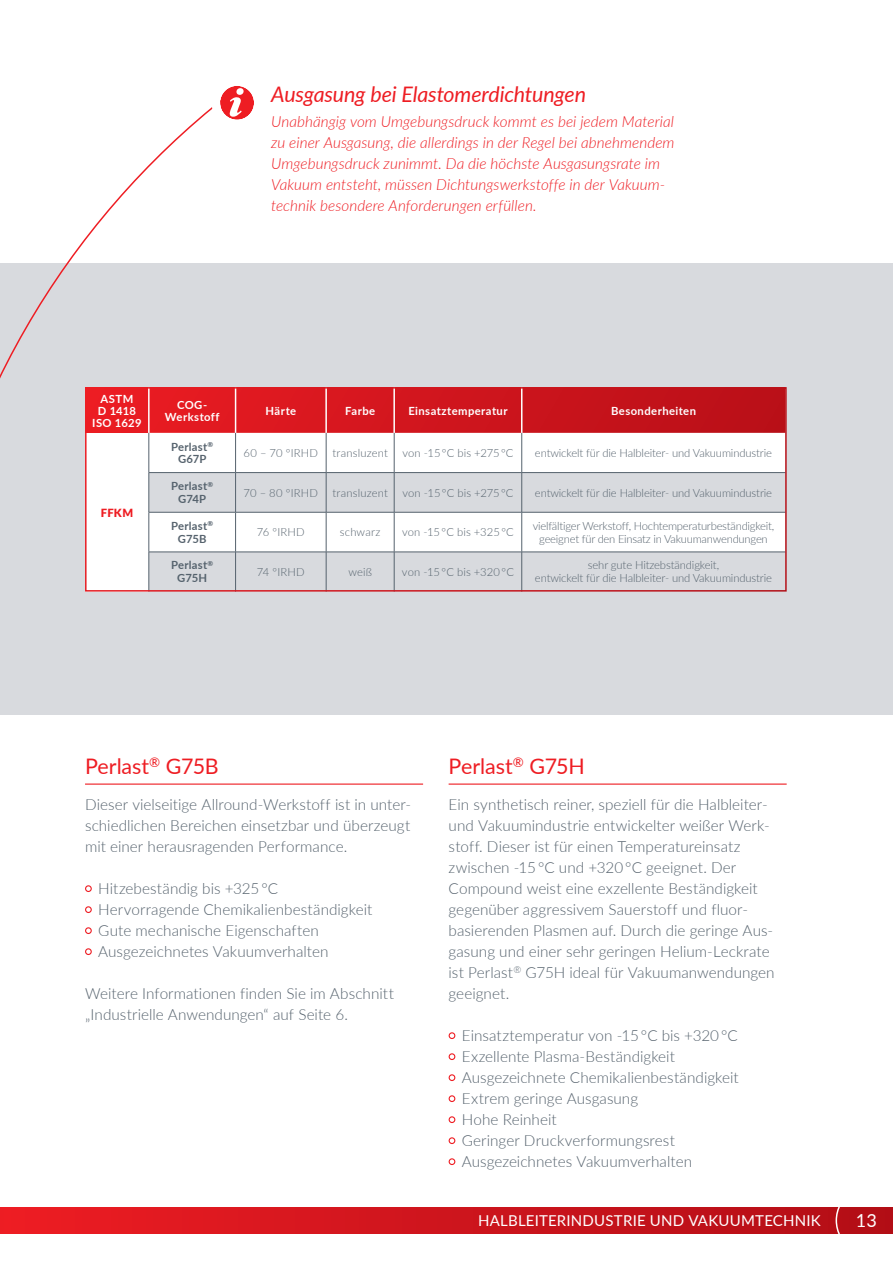
<style>
.page{position:relative;width:893px;height:1263px;background:#fff}
.page>*{position:absolute;margin:0;border:0;box-sizing:border-box;transform-origin:0 0}
.t1{font:italic 21.45px "Lato";letter-spacing:-.01em;color:#ee1d23}
.t2{font:21.45px "Lato";letter-spacing:-.01em;color:#ee1d23}
.t3{font:18px "Lato";color:#fff}
.t4{font:300 15.3px/21px "Lato";color:#55626d}
.t5{font:italic 300 15.3px/21px "Lato";letter-spacing:.005em;color:#ee1d23}
.t6{font:15px "Lato";letter-spacing:.015em;color:#fff}
.t7{font:300 11.25px/12.8px "Lato";letter-spacing:-.01em;color:#55626d;text-align:center}
.t8{font:700 11.25px/12px "Lato";letter-spacing:.04em;color:#fff;text-align:center}
.t9{font:700 11.25px/12.8px "Lato";letter-spacing:.02em;color:#55626d;text-align:center}
.t10{font:300 11.25px "Lato";letter-spacing:.01em;color:#55626d}
.t11{font:300 11.25px "Lato";letter-spacing:.015em;color:#55626d}
.t12{font:300 11.25px "Lato";letter-spacing:.02em;color:#55626d}
.t13{font:900 11.25px "Lato";color:#ee1d23}
</style>
<div class="page">
<div style="left:0;top:264px;width:893px;height:451px;background:#d8dade"></div>
<svg style="left:0;top:107px;width:221px;height:272px"></svg>
<div style="left:85px;top:387px;width:64px;height:46px;background:#ea1c22"></div>
<svg style="left:150px;top:390px;width:634px;height:43px"></svg>
<div style="left:85px;top:433px;width:64px;height:159px;background:#fff"></div>
<div style="left:150px;top:433px;width:634px;height:39px;background:#fff"></div>
<svg style="left:150px;top:473px;width:634px;height:116px"></svg>
<hr style="left:148px;top:387px;width:2px;height:46px;background:#fff">
<hr style="left:235px;top:387px;width:1px;height:46px;background:#fff">
<hr style="left:325px;top:387px;width:2px;height:46px;background:#fff">
<hr style="left:393px;top:387px;width:2px;height:46px;background:#fff">
<hr style="left:521px;top:387px;width:1px;height:46px;background:#fff">
<hr style="left:235px;top:433px;width:1px;height:39px;background:#55626d">
<hr style="left:326px;top:433px;width:1px;height:39px;background:#55626d">
<hr style="left:394px;top:433px;width:1px;height:39px;background:#55626d">
<hr style="left:521px;top:433px;width:1px;height:39px;background:#55626d">
<hr style="left:149px;top:472px;width:87px;height:1px;background:#55626d">
<hr style="left:236px;top:472px;width:90px;height:1px;background:#55626d">
<hr style="left:235px;top:473px;width:1px;height:39px;background:#55626d">
<hr style="left:326px;top:472px;width:68px;height:1px;background:#55626d">
<hr style="left:326px;top:473px;width:1px;height:39px;background:#55626d">
<hr style="left:394px;top:472px;width:128px;height:1px;background:#55626d">
<hr style="left:394px;top:473px;width:1px;height:39px;background:#55626d">
<hr style="left:522px;top:472px;width:263px;height:1px;background:#55626d">
<hr style="left:521px;top:473px;width:1px;height:39px;background:#55626d">
<hr style="left:149px;top:512px;width:87px;height:1px;background:#55626d">
<hr style="left:236px;top:512px;width:90px;height:1px;background:#55626d">
<hr style="left:235px;top:512px;width:1px;height:40px;background:#55626d">
<hr style="left:326px;top:512px;width:68px;height:1px;background:#55626d">
<hr style="left:326px;top:512px;width:1px;height:40px;background:#55626d">
<hr style="left:394px;top:512px;width:128px;height:1px;background:#55626d">
<hr style="left:394px;top:512px;width:1px;height:40px;background:#55626d">
<hr style="left:522px;top:512px;width:263px;height:1px;background:#55626d">
<hr style="left:521px;top:512px;width:1px;height:40px;background:#55626d">
<hr style="left:235px;top:552px;width:1px;height:40px;background:#55626d">
<hr style="left:326px;top:552px;width:1px;height:40px;background:#55626d">
<hr style="left:394px;top:552px;width:1px;height:40px;background:#55626d">
<hr style="left:521px;top:552px;width:1px;height:40px;background:#55626d">
<hr style="left:149px;top:433px;width:1px;height:39px;background:#55626d">
<hr style="left:149px;top:473px;width:1px;height:39px;background:#55626d">
<hr style="left:149px;top:512px;width:1px;height:40px;background:#55626d">
<hr style="left:149px;top:552px;width:1px;height:40px;background:#55626d">
<hr style="left:149px;top:552px;width:87px;height:1px;background:#55626d">
<hr style="left:236px;top:552px;width:90px;height:1px;background:#55626d">
<hr style="left:326px;top:552px;width:68px;height:1px;background:#55626d">
<hr style="left:394px;top:552px;width:128px;height:1px;background:#55626d">
<hr style="left:522px;top:552px;width:263px;height:1px;background:#55626d">
<div style="left:85px;top:387px;width:702px;height:205px;border:2px solid #fff"></div>
<hr style="left:449px;top:783px;width:338px;height:2px;background:#ee1d23">
<div style="left:449px;top:1032px;width:6px;height:7px;border:1px solid #ee1d23;border-radius:50%"></div>
<div style="left:449px;top:1053px;width:6px;height:7px;border:1px solid #ee1d23;border-radius:50%"></div>
<div style="left:449px;top:1074px;width:6px;height:7px;border:1px solid #ee1d23;border-radius:50%"></div>
<div style="left:449px;top:1095px;width:6px;height:7px;border:1px solid #ee1d23;border-radius:50%"></div>
<div style="left:449px;top:1116px;width:6px;height:7px;border:1px solid #ee1d23;border-radius:50%"></div>
<div style="left:449px;top:1137px;width:6px;height:7px;border:1px solid #ee1d23;border-radius:50%"></div>
<div style="left:449px;top:1158px;width:6px;height:7px;border:1px solid #ee1d23;border-radius:50%"></div>
<hr style="left:85px;top:783px;width:338px;height:2px;background:#ee1d23">
<div style="left:85px;top:885px;width:7px;height:7px;border:1px solid #ee1d23;border-radius:50%"></div>
<div style="left:85px;top:906px;width:7px;height:7px;border:1px solid #ee1d23;border-radius:50%"></div>
<div style="left:85px;top:927px;width:7px;height:7px;border:1px solid #ee1d23;border-radius:50%"></div>
<div style="left:85px;top:948px;width:7px;height:7px;border:1px solid #ee1d23;border-radius:50%"></div>
<div style="left:220px;top:86px;width:34px;height:34px;background:#ee1d23;border-radius:50%"></div>
<svg style="left:229px;top:88px;width:15px;height:29px"></svg>
<div style="left:212px;top:77px;width:51px;height:51px;border:9px solid #fff;border-radius:50%"></div>
<div style="left:0;top:1208px;width:893px;height:25px;background:linear-gradient(to right,#ed1d23,#b10d16)"></div>
<svg style="left:836px;top:1208px;width:57px;height:25px"></svg>
<h1 class="t1" style="left:271px;top:79px;width:316px">Ausgasung bei Elastomerdichtungen</h1>
<p class="t5" style="left:271px;top:110px;width:405px">Unabhängig vom Umgebungsdruck kommt es bei jedem Material zu einer Ausgasung, die allerdings in der Regel bei abnehmendem Umgebungsdruck zunimmt. Da die höchste Ausgasungsrate im Vakuum entsteht, müssen Dichtungswerkstoffe in der Vakuum&shy;technik besondere Anforderungen erfüllen.</p>
<p class="t8" style="left:92px;top:392px;width:51px">ASTM<br>D 1418<br>ISO 1629</p>
<p class="t8" style="left:165px;top:398px;width:56px">COG-<br>Werkstoff</p>
<p class="t8" style="left:266px;top:404px;width:32px">Härte</p>
<p class="t8" style="left:345px;top:404px;width:32px">Farbe</p>
<p class="t8" style="left:408px;top:404px;width:101px">Einsatztemperatur</p>
<p class="t8" style="left:611px;top:404px;width:86px">Besonderheiten</p>
<p class="t13" style="left:101px;top:504px;width:34px">FFKM</p>
<p class="t9" style="left:171px;top:439px;width:43px">Perlast<sup>®<br></sup>G67P</p>
<p class="t7" style="left:244px;top:446px;width:76px">60 – 70 °IRHD</p>
<p class="t11" style="left:332px;top:445px;width:57px">transluzent</p>
<p class="t7" style="left:402px;top:446px;width:113px">von -15 °C bis +275 °C</p>
<p class="t7" style="left:535px;top:446px;width:239px">entwickelt für die Halbleiter- und Vakuumindustrie</p>
<p class="t9" style="left:171px;top:479px;width:43px">Perlast<sup>®<br></sup>G74P</p>
<p class="t7" style="left:244px;top:486px;width:76px">70 – 80 °IRHD</p>
<p class="t11" style="left:332px;top:485px;width:57px">transluzent</p>
<p class="t7" style="left:402px;top:486px;width:113px">von -15 °C bis +275 °C</p>
<p class="t7" style="left:535px;top:486px;width:239px">entwickelt für die Halbleiter- und Vakuumindustrie</p>
<p class="t9" style="left:171px;top:519px;width:43px">Perlast<sup>®<br></sup>G75B</p>
<p class="t7" style="left:257px;top:525px;width:49px">76 °IRHD</p>
<p class="t12" style="left:340px;top:524px;width:42px">schwarz</p>
<p class="t10" style="left:402px;top:524px;width:113px">von -15 °C bis +325 °C</p>
<p class="t7" style="left:533px;top:519px;width:243px">vielfältiger Werkstoff, Hochtemperaturbeständigkeit, geeignet für den Einsatz in Vakuumanwendungen</p>
<p class="t9" style="left:171px;top:558px;width:43px">Perlast<sup>®<br></sup>G75H</p>
<p class="t7" style="left:257px;top:565px;width:49px">74 °IRHD</p>
<p class="t7" style="left:348px;top:565px;width:25px">weiß</p>
<p class="t10" style="left:402px;top:564px;width:113px">von -15 °C bis +320 °C</p>
<p class="t7" style="left:535px;top:559px;width:239px">sehr gute Hitzebständigkeit,<br>entwickelt für die Halbleiter- und Vakuumindustrie</p>
<h1 class="t2" style="left:85px;top:751px;width:135px">Perlast<sup>®</sup> G75B</h1>
<p class="t4" style="left:85px;top:793px;width:328px;text-align:justify">Dieser vielseitige Allround-Werkstoff ist in unter&shy;schiedlichen Bereichen einsetzbar und überzeugt mit einer herausragenden Performance.</p>
<p class="t4" style="left:98px;top:877px;width:276px">Hitzebeständig bis +325 °C Hervorragende Chemikalienbeständigkeit Gute mechanische Eigenschaften Ausgezeichnetes Vakuumverhalten</p>
<p class="t4" style="left:85px;top:982px;width:310px">Weitere Informationen finden Sie im Abschnitt „Industrielle Anwendungen“ auf Seite 6.</p>
<h1 class="t2" style="left:449px;top:751px;width:138px">Perlast<sup>®</sup> G75H</h1>
<p class="t4" style="left:449px;top:793px;width:328px">Ein synthetisch reiner, speziell für die Halbleiter&shy;und Vakuumindustrie entwickelter weißer Werk&shy;stoff. Dieser ist für einen Temperatureinsatz zwischen -15 °C und +320 °C geeignet. Der Compound weist eine exzellente Beständigkeit gegenüber aggressivem Sauerstoff und fluor&shy;basierenden Plasmen auf. Durch die geringe Aus&shy;gasung und einer sehr geringen Helium-Leckrate ist Perlast<sup>®</sup> G75H ideal für Vakuumanwendungen geeignet.</p>
<p class="t4" style="left:462px;top:1024px;width:279px">Einsatztemperatur von -15 °C bis +320 °C<br>Exzellente Plasma-Beständigkeit<br>Ausgezeichnete Chemikalienbeständigkeit<br>Extrem geringe Ausgasung<br>Hohe Reinheit<br>Geringer Druckverformungsrest<br>Ausgezeichnetes Vakuumverhalten</p>
<p class="t6" style="left:478px;top:1210px;width:344px">HALBLEITERINDUSTRIE UND VAKUUMTECHNIK</p>
<p class="t3" style="left:856px;top:1207px;width:22px">13</p>
</div>
